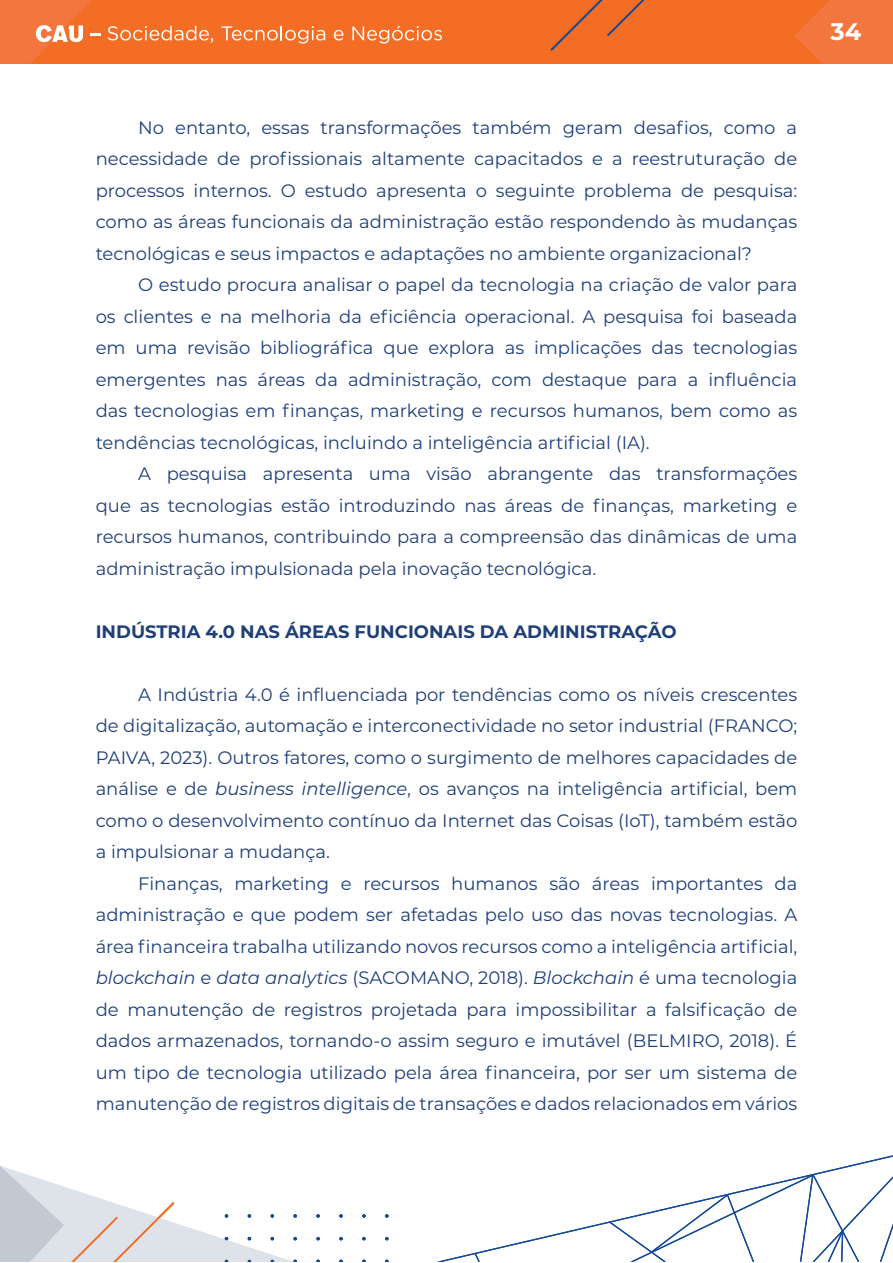
<style>
.page{position:relative;width:893px;height:1263px;background:#fff}
.page>*{position:absolute;margin:0;border:0;box-sizing:border-box;transform-origin:0 0}
.t1{font:700 24px "Montserrat";color:#fff}
.t2{font:18px/31.5px "Montserrat";color:#1f3f79;text-align:justify}
.t3{font:700 18px "Montserrat";color:#1f3f79}
.s1{font-style:italic}
</style>
<div class="page">
<div style="left:0;top:0;width:893px;height:64px;background:#f36e24"></div>
<svg style="left:550px;top:0;width:95px;height:51px"></svg>
<svg style="left:437px;top:1155px;width:456px;height:107px"></svg>
<svg style="left:475px;top:1253px;width:5px;height:9px"></svg>
<svg style="left:316px;top:1214px;width:4px;height:4px"></svg>
<svg style="left:339px;top:1214px;width:4px;height:4px"></svg>
<svg style="left:362px;top:1214px;width:4px;height:4px"></svg>
<svg style="left:385px;top:1214px;width:4px;height:4px"></svg>
<svg style="left:316px;top:1237px;width:4px;height:3px"></svg>
<svg style="left:339px;top:1237px;width:4px;height:3px"></svg>
<svg style="left:362px;top:1237px;width:4px;height:3px"></svg>
<svg style="left:385px;top:1237px;width:4px;height:3px"></svg>
<svg style="left:0;top:1166px;width:297px;height:96px"></svg>
<svg style="left:108px;top:26px;width:105px;height:17px"></svg>
<svg style="left:221px;top:26px;width:104px;height:18px"></svg>
<svg style="left:334px;top:30px;width:9px;height:11px"></svg>
<svg style="left:352px;top:26px;width:90px;height:18px"></svg>
<svg style="left:0;top:0;width:100px;height:64px"></svg>
<svg style="left:794px;top:0;width:99px;height:64px"></svg>
<svg style="left:610px;top:1166px;width:283px;height:96px"></svg>
<p class="t2" style="left:96px;top:111px;width:703px;text-indent:43px">No entanto, essas transformações também geram desafios, como a necessidade de profissionais altamente capacitados e a reestruturação de processos internos. O estudo apresenta o seguinte problema de pesquisa: como as áreas funcionais da administração estão respondendo às mudanças tecnológicas e seus impactos e adaptações no ambiente organizacional?</p>
<p class="t2" style="left:96px;top:268px;width:703px;text-indent:43px">O estudo procura analisar o papel da tecnologia na criação de valor para os clientes e na melhoria da eficiência operacional. A pesquisa foi baseada em uma revisão bibliográfica que explora as implicações das tecnologias emergentes nas áreas da administração, com destaque para a influência das tecnologias em finanças, marketing e recursos humanos, bem como as tendências tecnológicas, incluindo a inteligência artificial (IA).</p>
<p class="t2" style="left:96px;top:457px;width:703px;text-indent:43px">A pesquisa apresenta uma visão abrangente das transformações que as tecnologias estão introduzindo nas áreas de finanças, marketing e recursos humanos, contribuindo para a compreensão das dinâmicas de uma administração impulsionada pela inovação tecnológica.</p>
<p class="t3" style="left:96px;top:618px;width:582px">INDÚSTRIA 4.0 NAS ÁREAS FUNCIONAIS DA ADMINISTRAÇÃO</p>
<p class="t2" style="left:96px;top:678px;width:703px;text-indent:43px">A Indústria 4.0 é influenciada por tendências como os níveis crescentes de digitalização, automação e interconectividade no setor industrial (FRANCO; PAIVA, 2023). Outros fatores, como o surgimento de melhores capacidades de análise e de <span class="s1">business intelligence</span>, os avanços na inteligência artificial, bem como o desenvolvimento contínuo da Internet das Coisas (IoT), também estão a impulsionar a mudança.</p>
<p class="t2" style="left:96px;top:867px;width:703px;text-indent:43px">Finanças, marketing e recursos humanos são áreas importantes da administração e que podem ser afetadas pelo uso das novas tecnologias. A área financeira trabalha utilizando novos recursos como a inteligência artificial, <span class="s1">blockchain</span> e <span class="s1">data analytics</span> (SACOMANO, 2018). <span class="s1">Blockchain</span> é uma tecnologia de manutenção de registros projetada para impossibilitar a falsificação de dados armazenados, tornando-o assim seguro e imutável (BELMIRO, 2018). É um tipo de tecnologia utilizado pela área financeira, por ser um sistema de manutenção de registros digitais de transações e dados relacionados em vários</p>
<h1 class="t1" style="left:830px;top:14px;width:32px">34</h1>
</div>
